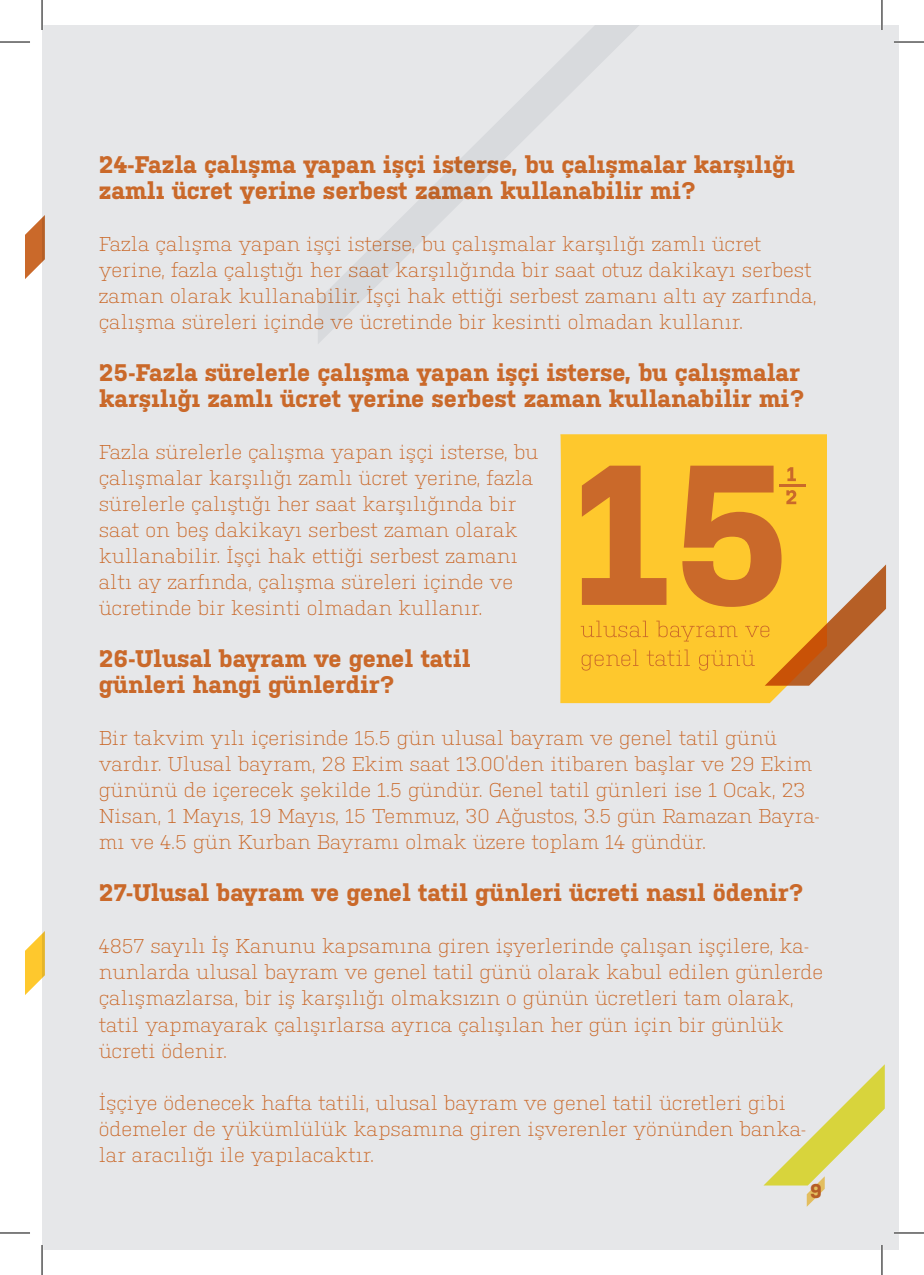
<style>
.page{position:relative;width:924px;height:1275px;background:#fff}
.page>*{position:absolute;margin:0;border:0;box-sizing:border-box;transform-origin:0 0}
.t1{font:700 24px/26px "Kulturista";color:#ca692a}
.t2{font:300 20px/26px "Kulturista";color:#ca692a}
.t3{font:700 20px "Kulturista";color:#ca692a}
</style>
<div class="page">
<div style="left:42px;top:25px;width:856px;height:1225px;background:#e6e7e9"></div>
<svg style="left:763px;top:1065px;width:121px;height:141px"></svg>
<svg style="left:25px;top:215px;width:20px;height:64px"></svg>
<svg style="left:25px;top:931px;width:20px;height:64px"></svg>
<svg style="left:318px;top:25px;width:321px;height:319px"></svg>
<svg style="left:560px;top:434px;width:266px;height:269px;background:#fcc937"></svg>
<svg style="left:580px;top:465px;width:305px;height:220px;background:#e8ae47"></svg>
<hr style="left:778px;top:484px;width:26px;height:3px;background:#ca692a">
<hr style="left:893px;top:41px;width:30px;height:2px;background:#fff">
<hr style="left:893px;top:1231px;width:30px;height:3px;background:#fff">
<hr style="left:880px;top:0;width:2px;height:30px;background:#fff">
<hr style="left:880px;top:1245px;width:2px;height:30px;background:#fff">
<hr style="left:0;top:42px;width:30px;height:1px;background:#000">
<hr style="left:893px;top:42px;width:30px;height:1px;background:#000">
<hr style="left:0;top:1232px;width:30px;height:1px;background:#000">
<hr style="left:893px;top:1232px;width:30px;height:1px;background:#000">
<hr style="left:42px;top:0;width:1px;height:30px;background:#000">
<hr style="left:42px;top:1245px;width:1px;height:30px;background:#000">
<hr style="left:881px;top:0;width:1px;height:30px;background:#000">
<hr style="left:881px;top:1245px;width:1px;height:30px;background:#000">
<p class="t1" style="left:99px;top:152px;width:697px">24-Fazla çalışma yapan işçi isterse, bu çalışmalar karşılığı zamlı ücret yerine serbest zaman kullanabilir mi?</p>
<p class="t2" style="left:99px;top:230px;width:719px">Fazla çalışma yapan işçi isterse, bu çalışmalar karşılığı zamlı ücret yerine, fazla çalıştığı her saat karşılığında bir saat otuz dakikayı serbest zaman olarak kullanabilir. İşçi hak ettiği serbest zamanı altı ay zarfında, çalışma süreleri içinde ve ücretinde bir kesinti olmadan kullanır.</p>
<p class="t1" style="left:99px;top:360px;width:707px">25-Fazla sürelerle çalışma yapan işçi isterse, bu çalışmalar karşılığı zamlı ücret yerine serbest zaman kullanabilir mi?</p>
<p class="t2" style="left:99px;top:438px;width:441px">Fazla sürelerle çalışma yapan işçi isterse, bu çalışmalar karşılığı zamlı ücret yerine, fazla sürelerle çalıştığı her saat karşılığında bir saat on beş dakikayı serbest zaman olarak kullanabilir. İşçi hak ettiği serbest zamanı altı ay zarfında, çalışma süreleri içinde ve ücretinde bir kesinti olmadan kullanır.</p>
<p class="t1" style="left:99px;top:646px;width:373px">26-Ulusal bayram ve genel tatil günleri hangi günlerdir?</p>
<p class="t2" style="left:99px;top:724px;width:722px">Bir takvim yılı içerisinde 15.5 gün ulusal bayram ve genel tatil günü vardır. Ulusal bayram, 28 Ekim saat 13.00’den itibaren başlar ve 29 Ekim gününü de içerecek şekilde 1.5 gündür. Genel tatil günleri ise 1 Ocak, 23<br>Nisan, 1 Mayıs, 19 Mayıs, 15 Temmuz, 30 Ağustos, 3.5 gün Ramazan Bayra&shy;mı ve 4.5 gün Kurban Bayramı olmak üzere toplam 14 gündür.</p>
<p class="t1" style="left:99px;top:880px;width:706px">27-Ulusal bayram ve genel tatil günleri ücreti nasıl ödenir?</p>
<p class="t2" style="left:99px;top:932px;width:725px">4857 sayılı İş Kanunu kapsamına giren işyerlerinde çalışan işçilere, ka&shy;nunlarda ulusal bayram ve genel tatil günü olarak kabul edilen günlerde çalışmazlarsa, bir iş karşılığı olmaksızın o günün ücretleri tam olarak, tatil yapmayarak çalışırlarsa ayrıca çalışılan her gün için bir günlük ücreti ödenir.</p>
<p class="t2" style="left:99px;top:1088px;width:708px">İşçiye ödenecek hafta tatili, ulusal bayram ve genel tatil ücretleri gibi ödemeler de yükümlülük kapsamına giren işverenler yönünden banka&shy;lar aracılığı ile yapılacaktır.</p>
<p class="t3" style="left:809px;top:1179px;width:14px">9</p>
</div>
